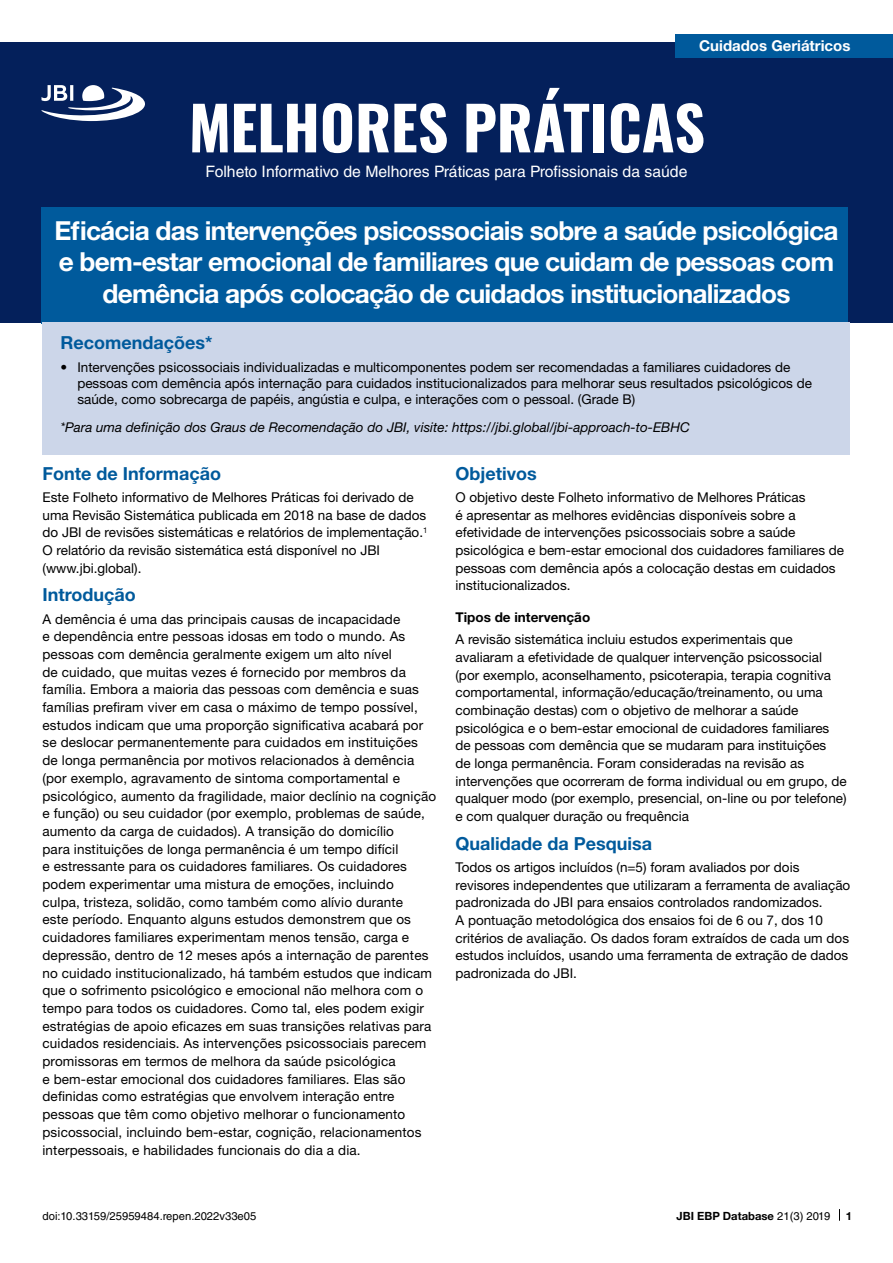
<style>
.page{position:relative;width:893px;height:1263px;background:#fff}
.page>*{position:absolute;margin:0;border:0;box-sizing:border-box;transform-origin:0 0}
.t1{font:700 60px "Oswald";color:#fff}
.t2{font:700 26.25px/31.5px "Helvetica Neue LT Std";letter-spacing:-.03em;color:#fff;text-align:center}
.t3{font:700 18px "Helvetica Neue LT Std";color:#005a9c}
.t4{font:15.75px "Helvetica LT Std";color:#fff}
.t5{font:700 15px "Helvetica Neue LT Std";color:#fff}
.t6{font:13.5px/17.7px "Helvetica Neue LT Std";color:#000}
.t7{font:italic 13.5px "Helvetica Neue LT Std";color:#000}
.t8{font:700 13.5px "Helvetica Neue LT Std";color:#000}
.t9{font:11.25px "Helvetica LT Std";color:#000}
.t10{font:700 11.25px "Helvetica Neue";color:#000}
.s1{font-family:"Helvetica LT Std";font-weight:400}
</style>
<div class="page">
<svg style="left:839px;top:1209px;width:1px;height:12px"></svg>
<div style="left:0;top:43px;width:893px;height:279px;background:#04205b"></div>
<div style="left:41px;top:208px;width:807px;height:116px;background:#005a9c"></div>
<div style="left:42px;top:322px;width:807px;height:133px;background:#ccd6e9"></div>
<div style="left:675px;top:34px;width:218px;height:23px;background:#005a9c"></div>
<svg style="left:41px;top:85px;width:104px;height:36px"></svg>
<p class="t5" style="left:699px;top:37px;width:153px">Cuidados Geriátricos</p>
<h1 class="t1" style="left:189px;top:75px;width:518px">MELHORES PRÁTICAS</h1>
<p class="t4" style="left:206px;top:162px;width:483px">Folheto Informativo de Melhores Práticas para Profissionais da saúde</p>
<h2 class="t2" style="left:55px;top:214px;width:785px">Eficácia das intervenções psicossociais sobre a saúde psicológica e bem-estar emocional de familiares que cuidam de pessoas com demência após colocação de cuidados institucionalizados</h2>
<h3 class="t3" style="left:60px;top:332px;width:153px">Recomendações*</h3>
<p class="t6" style="left:77px;top:359px;width:736px;line-height:16.2px;text-indent:-17px">• Intervenções psicossociais individualizadas e multicomponentes podem ser recomendadas a familiares cuidadores de pessoas com demência após internação para cuidados institucionalizados para melhorar seus resultados psicológicos de saúde, como sobrecarga de papéis, angústia e culpa, e interações com o pessoal. (Grade B)</p>
<p class="t7" style="left:60px;top:419px;width:631px">*Para uma definição dos Graus de Recomendação do JBI, visite: https://jbi.global/jbi-approach-to-EBHC</p>
<h3 class="t3" style="left:43px;top:462px;width:180px">Fonte de Informação</h3>
<p class="t6" style="left:43px;top:488px;width:386px">Este Folheto informativo de Melhores Práticas foi derivado de uma Revisão Sistemática publicada em 2018 na base de dados do JBI de revisões sistemáticas e relatórios de implementação.<sup>1<br></sup>O relatório da revisão sistemática está disponível no JBI (www.jbi.global).</p>
<h3 class="t3" style="left:43px;top:584px;width:95px">Introdução</h3>
<p class="t6" style="left:43px;top:610px;width:395px">A demência é uma das principais causas de incapacidade<br>e dependência entre pessoas idosas em todo o mundo. As pessoas com demência geralmente exigem um alto nível<br>de cuidado, que muitas vezes é fornecido por membros da família. Embora a maioria das pessoas com demência e suas famílias prefiram viver em casa o máximo de tempo possível, estudos indicam que uma proporção significativa acabará por se deslocar permanentemente para cuidados em instituições de longa permanência por motivos relacionados à demência (por exemplo, agravamento de sintoma comportamental e psicológico, aumento da fragilidade, maior declínio na cognição e função) ou seu cuidador (por exemplo, problemas de saúde, aumento da carga de cuidados). A transição do domicílio<br>para instituições de longa permanência é um tempo difícil<br>e estressante para os cuidadores familiares. Os cuidadores podem experimentar uma mistura de emoções, incluindo<br>culpa, tristeza, solidão, como também como alívio durante<br>este período. Enquanto alguns estudos demonstrem que os cuidadores familiares experimentam menos tensão, carga e depressão, dentro de 12 meses após a internação de parentes no cuidado institucionalizado, há também estudos que indicam que o sofrimento psicológico e emocional não melhora com o tempo para todos os cuidadores. Como tal, eles podem exigir estratégias de apoio eficazes em suas transições relativas para cuidados residenciais. As intervenções psicossociais parecem promissoras em termos de melhora da saúde psicológica<br>e bem-estar emocional dos cuidadores familiares. Elas são definidas como estratégias que envolvem interação entre pessoas que têm como objetivo melhorar o funcionamento psicossocial, incluindo bem-estar, cognição, relacionamentos interpessoais, e habilidades funcionais do dia a dia.</p>
<h3 class="t3" style="left:455px;top:462px;width:83px">Objetivos</h3>
<p class="t6" style="left:455px;top:488px;width:390px">O objetivo deste Folheto informativo de Melhores Práticas<br>é apresentar as melhores evidências disponíveis sobre a efetividade de intervenções psicossociais sobre a saúde psicológica e bem-estar emocional dos cuidadores familiares de pessoas com demência após a colocação destas em cuidados institucionalizados.</p>
<p class="t8" style="left:455px;top:609px;width:136px">Tipos de intervenção</p>
<p class="t6" style="left:455px;top:630px;width:393px">A revisão sistemática incluiu estudos experimentais que avaliaram a efetividade de qualquer intervenção psicossocial (por exemplo, aconselhamento, psicoterapia, terapia cognitiva comportamental, informação/educação/treinamento, ou uma combinação destas) com o objetivo de melhorar a saúde psicológica e o bem-estar emocional de cuidadores familiares de pessoas com demência que se mudaram para instituições<br>de longa permanência. Foram consideradas na revisão as intervenções que ocorreram de forma individual ou em grupo, de qualquer modo (por exemplo, presencial, on-line ou por telefone) e com qualquer duração ou frequência</p>
<h3 class="t3" style="left:455px;top:832px;width:198px">Qualidade da Pesquisa</h3>
<p class="t6" style="left:455px;top:858px;width:396px">Todos os artigos incluídos (n=5) foram avaliados por dois revisores independentes que utilizaram a ferramenta de avaliação padronizada do JBI para ensaios controlados randomizados.<br>A pontuação metodológica dos ensaios foi de 6 ou 7, dos 10 critérios de avaliação. Os dados foram extraídos de cada um dos estudos incluídos, usando uma ferramenta de extração de dados padronizada do JBI.</p>
<p class="t9" style="left:43px;top:1210px;width:215px">doi:10.33159/25959484.repen.2022v33e05</p>
<p class="t10" style="left:676px;top:1208px;width:155px">JBI EBP Database <span class="s1">21(3) 2019</span></p>
<p class="t10" style="left:846px;top:1208px;width:8px">1</p>
</div>
